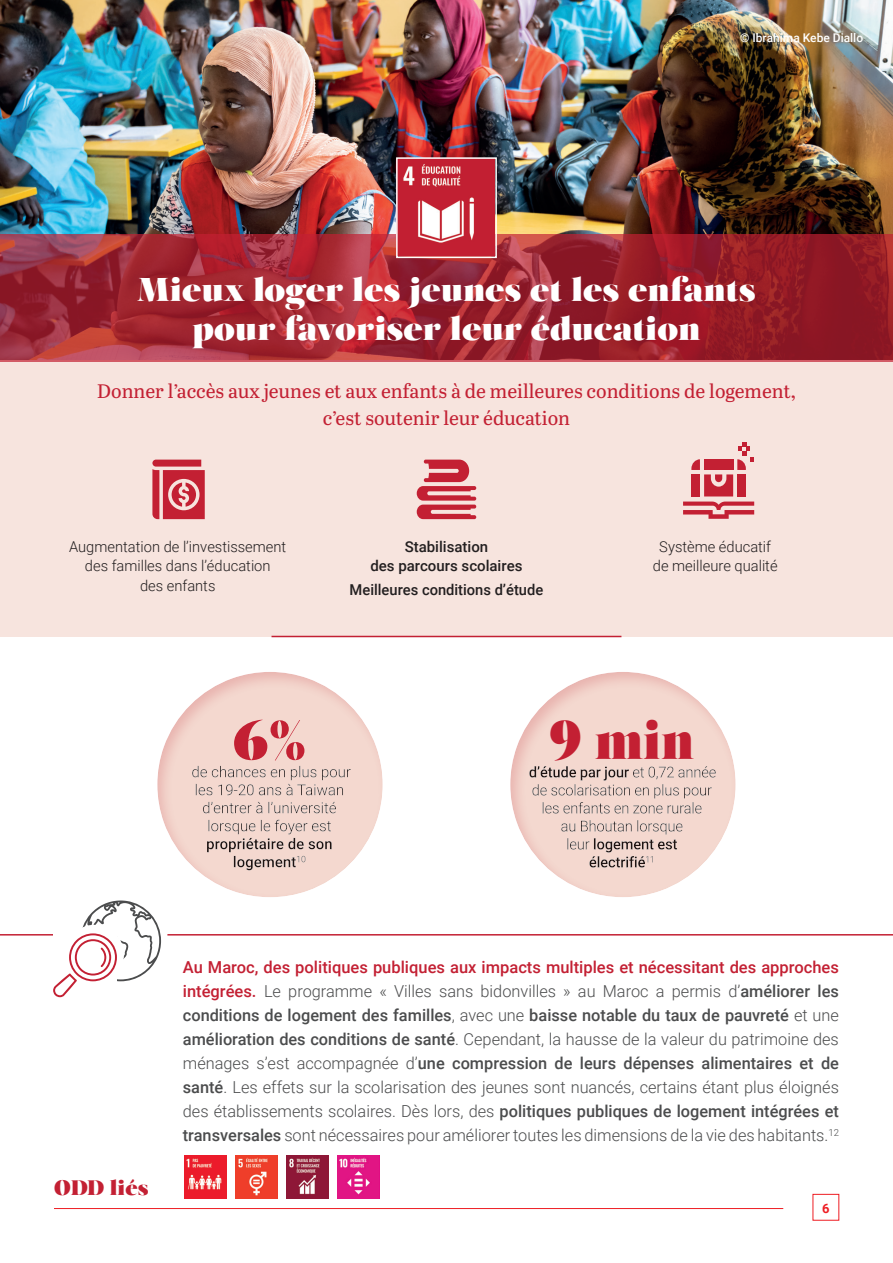
<style>
.page{position:relative;width:893px;height:1263px;background:#fff}
.page>*{position:absolute;margin:0;border:0;box-sizing:border-box;transform-origin:0 0}
.t1{font:54px "Salome";color:#c32033;scale:.9 1}
.t2{font:54px "Salome";color:#c32033}
.t3{font:33px/39px "Salome";color:#fff;text-align:center}
.t4{font:21px "Salome";color:#c32033}
.t5{font:19.5px/27px "Abril Text";color:#c32033;text-align:center}
.t6{font:300 16.5px/24px "Roboto";color:#4b4c4d;text-align:justify}
.t7{font:300 15px/19.5px "Roboto";color:#231f20;text-align:center}
.t8{font:500 15px/19.5px "Roboto";color:#231f20;text-align:center}
.t9{font:700 12.9px "Roboto";color:#ee1d23}
.t10{font:500 12px "Roboto";color:#fff}
.s1{font-weight:500;color:#c32033}
.s2{font-weight:500}
</style>
<div class="page">
<img style="left:0;top:0;width:893px;height:234px">
<div style="left:0;top:361px;width:893px;height:276px;background:#f7e4de"></div>
<svg style="left:0;top:234px;width:893px;height:127px;background:#9d2532"></svg>
<hr style="left:0;top:934px;width:893px;height:1px;background:#c32033">
<hr style="left:272px;top:636px;width:349px;height:1px;background:#c32033">
<svg style="left:417px;top:460px;width:59px;height:59px"></svg>
<svg style="left:152px;top:460px;width:53px;height:59px"></svg>
<svg style="left:683px;top:442px;width:71px;height:77px"></svg>
<hr style="left:54px;top:1208px;width:729px;height:1px;background:#ee1d23">
<div style="left:74px;top:888px;width:93px;height:93px;background:#fff;border-radius:50%"></div>
<svg style="left:53px;top:900px;width:108px;height:97px"></svg>
<img style="left:337px;top:1156px;width:43px;height:42px">
<img style="left:286px;top:1156px;width:43px;height:42px">
<img style="left:235px;top:1156px;width:43px;height:42px">
<img style="left:184px;top:1156px;width:43px;height:42px">
<img style="left:399px;top:160px;width:95px;height:95px">
<div style="left:396px;top:157px;width:101px;height:101px;border:2px solid #fff"></div>
<div style="left:157px;top:671px;width:231px;height:228px;background:#c32033;opacity:.2"></div>
<div style="left:510px;top:670px;width:258px;height:230px;background:#c32033;opacity:.2"></div>
<p class="t10" style="left:740px;top:30px;width:125px">© Ibrahima Kebe Diallo</p>
<h2 class="t3" style="left:137px;top:270px;width:620px">Mieux loger les jeunes et les enfants pour favoriser leur éducation</h2>
<p class="t5" style="left:97px;top:377px;width:700px">Donner l’accès aux jeunes et aux enfants à de meilleures conditions de logement, c’est soutenir leur éducation</p>
<p class="t7" style="left:69px;top:536px;width:219px">Augmentation de l’investissement des familles dans l’éducation<br>des enfants</p>
<p class="t8" style="left:370px;top:536px;width:154px">Stabilisation<br>des parcours scolaires</p>
<p class="t8" style="left:350px;top:579px;width:195px">Meilleures conditions d’étude</p>
<p class="t7" style="left:653px;top:536px;width:126px">Système éducatif de meilleure qualité</p>
<h1 class="t2" style="left:233px;top:704px;width:75px">6%</h1>
<h1 class="t1" style="left:549px;top:705px;width:163px">9 min</h1>
<p class="t4" style="left:54px;top:1174px;width:96px">ODD liés</p>
<p class="t6" style="left:183px;top:955px;width:658px"><span class="s1">Au Maroc, des politiques publiques aux impacts multiples et nécessitant des approches intégrées.</span> Le programme « Villes sans bidonvilles » au Maroc a permis d’<span class="s2">améliorer les conditions de logement des familles</span>, avec une <span class="s2">baisse notable du taux de pauvreté</span> et une <span class="s2">amélioration des conditions de santé</span>. Cependant, la hausse de la valeur du patrimoine des ménages s’est accompagnée d’<span class="s2">une compression de leurs dépenses alimentaires et de santé</span>. Les effets sur la scolarisation des jeunes sont nuancés, certains étant plus éloignés des établissements scolaires. Dès lors, des <span class="s2">politiques publiques de logement intégrées et transversales</span> sont nécessaires pour améliorer toutes les dimensions de la vie des habitants.<sup>12</sup></p>
<p class="t9" style="left:822px;top:1199px;width:9px">6</p>
</div>
